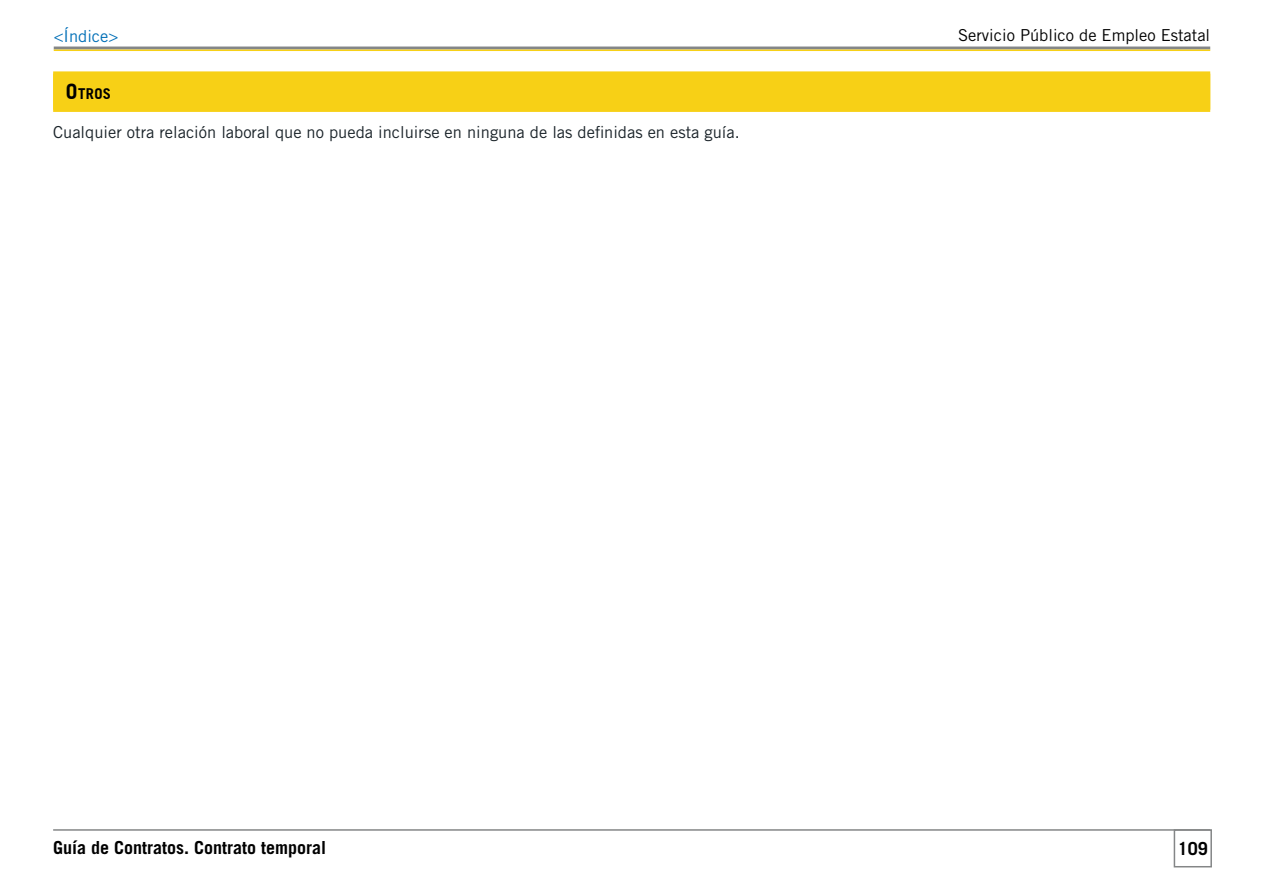
<style>
.page{position:relative;width:1263px;height:893px;background:#fff}
.page>*{position:absolute;margin:0;border:0;box-sizing:border-box;transform-origin:0 0}
.t1{font:700 18px "Trade Gothic LT Std";color:#000}
.t2{font:16.5px "Trade Gothic LT Std";color:#192228}
.t3{font:16.5px "Trade Gothic LT Std";color:#000}
.t4{font:16.5px "Trade Gothic LT Std";color:#006fb7}
.t5{font:14.7px "Trade Gothic BD Bold";color:#000}
.s1{font-size:21px}
</style>
<div class="page">
<div style="left:1174px;top:829px;width:38px;height:38px;border:2px solid #848687"></div>
<hr style="left:53px;top:829px;width:1157px;height:2px;background:#848687">
<hr style="left:54px;top:47px;width:1156px;height:3px;background:#848687">
<hr style="left:54px;top:50px;width:1156px;height:1px;background:#f7d016">
<div style="left:53px;top:71px;width:1157px;height:41px;background:#f7d016"></div>
<p class="t4" style="left:54px;top:26px;width:66px">&lt;Índice&gt;</p>
<p class="t5" style="left:66px;top:85px;width:47px"><span class="s1">O</span>TROS</p>
<p class="t2" style="left:53px;top:122px;width:688px">Cualquier otra relación laboral que no pueda incluirse en ninguna de las definidas en esta guía.</p>
<p class="t3" style="left:958px;top:25px;width:254px">Servicio Público de Empleo Estatal</p>
<p class="t1" style="left:53px;top:837px;width:275px">Guía de Contratos. Contrato temporal</p>
<p class="t1" style="left:1178px;top:837px;width:32px">109</p>
</div>
